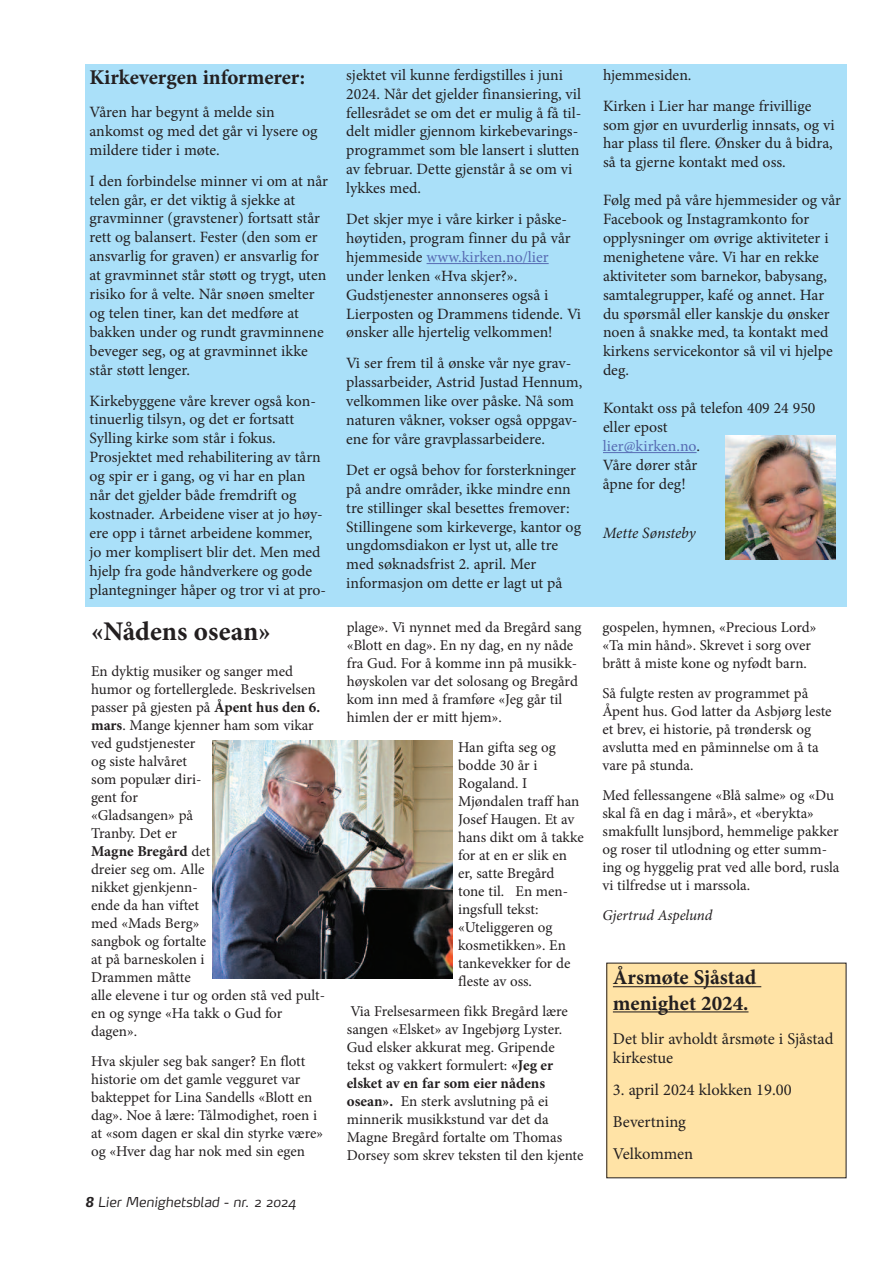
<style>
.page{position:relative;width:893px;height:1263px;background:#fff}
.page>*{position:absolute;margin:0;border:0;box-sizing:border-box;transform-origin:0 0}
.t1{font:700 27px "Minion Pro";color:#231f20}
.t2{font:700 21px/25.2px "Minion Pro";color:#231f20}
.t3{font:16.5px/31.8px "Minion Pro";color:#231f20}
.t4{font:15.75px/18.9px "Minion Pro";color:#231f20}
.t5{font:italic 15.75px "Minion Pro";letter-spacing:-.01em;color:#231f20}
.t6{font:15px/18px "Minion Pro";color:#231f20}
.t7{font:italic 15px "Minion Pro";letter-spacing:-.01em;color:#231f20}
.t8{font:italic 300 13.5px "Max OT";color:#231f20}
.s1{font-weight:700}
.s2{color:#576bb3}
</style>
<div class="page">
<div style="left:85px;top:64px;width:761px;height:543px;background:#aae0f9"></div>
<hr style="left:427px;top:263px;width:122px;height:1px;background:#576bb3">
<hr style="left:603px;top:452px;width:94px;height:1px;background:#576bb3">
<img style="left:725px;top:435px;width:110px;height:124px">
<img style="left:213px;top:741px;width:239px;height:237px">
<div style="left:607px;top:963px;width:239px;height:215px;background:#ffe3a6"></div>
<hr style="left:613px;top:986px;width:148px;height:1px;background:#231f20">
<hr style="left:613px;top:1011px;width:135px;height:1px;background:#231f20">
<h2 class="t2" style="left:90px;top:66px;width:217px">Kirkevergen informerer:</h2>
<p class="t4" style="left:90px;top:104px;width:229px">Våren har begynt å melde sin ankomst og med det går vi lysere og mildere tider i møte.</p>
<p class="t4" style="left:90px;top:173px;width:240px">I den forbindelse minner vi om at når telen går, er det viktig å sjekke at gravminner (gravstener) fortsatt står rett og balansert. Fester (den som er ansvarlig for graven) er ansvarlig for at gravminnet står støtt og trygt, uten risiko for å velte. Når snøen smelter og telen tiner, kan det medføre at bakken under og rundt gravminnene beveger seg, og at gravminnet ikke står støtt lenger.</p>
<p class="t4" style="left:90px;top:392px;width:238px">Kirkebyggene våre krever også kon&shy;tinuerlig tilsyn, og det er fortsatt Sylling kirke som står i fokus.<br>Prosjektet med rehabilitering av tårn og spir er i gang, og vi har en plan når det gjelder både fremdrift og kostnader. Arbeidene viser at jo høy&shy;ere opp i tårnet arbeidene kommer, jo mer komplisert blir det. Men med hjelp fra gode håndverkere og gode plantegninger håper og tror vi at pro-</p>
<h1 class="t1" style="left:91px;top:622px;width:181px">«Nådens osean»</h1>
<p class="t6" style="left:91px;top:664px;width:236px">En dyktig musiker og sanger med humor og fortellerglede. Beskrivelsen passer på gjesten på <span class="s1">Åpent hus den 6. mars</span>. Mange kjenner ham som vikar ved gudstjenester<br>og siste halvåret<br>som populær diri-<br>gent for<br>«Gladsangen» på<br>Tranby. Det er<br><span class="s1">Magne Bregård</span> det<br>dreier seg om. Alle<br>nikket gjenkjenn-<br>ende da han viftet<br>med «Mads Berg»<br>sangbok og fortalte<br>at på barneskolen i<br>Drammen måtte<br>alle elevene i tur og orden stå ved pult&shy;en og synge «Ha takk o Gud for dagen».</p>
<p class="t6" style="left:91px;top:1054px;width:234px">Hva skjuler seg bak sanger? En flott historie om det gamle vegguret var bakteppet for Lina Sandells «Blott en dag». Noe å lære: Tålmodighet, roen i at «som dagen er skal din styrke være» og «Hver dag har nok med sin egen</p>
<p class="t8" style="left:85px;top:1197px;width:213px"><span class="s1">8</span> Lier Menighetsblad - nr. 2 2024</p>
<p class="t4" style="left:346px;top:67px;width:237px">sjektet vil kunne ferdigstilles i juni 2024. Når det gjelder finansiering, vil fellesrådet se om det er mulig å få til&shy;delt midler gjennom kirkebevarings&shy;programmet som ble lansert i slutten av februar. Dette gjenstår å se om vi lykkes med.</p>
<p class="t4" style="left:346px;top:211px;width:236px">Det skjer mye i våre kirker i påske&shy;høytiden, program finner du på vår hjemmeside <span class="s2">www.kirken.no/lier </span>under lenken «Hva skjer?».<br>Gudstjenester annonseres også i Lierposten og Drammens tidende. Vi ønsker alle hjertelig velkommen!</p>
<p class="t4" style="left:346px;top:355px;width:238px">Vi ser frem til å ønske vår nye grav&shy;plassarbeider, Astrid Justad Hennum, velkommen like over påske. Nå som naturen våkner, vokser også oppgav&shy;ene for våre gravplassarbeidere.</p>
<p class="t4" style="left:346px;top:462px;width:236px">Det er også behov for forsterkninger på andre områder, ikke mindre enn tre stillinger skal besettes fremover:<br>Stillingene som kirkeverge, kantor og ungdomsdiakon er lyst ut, alle tre med søknadsfrist 2. april. Mer informasjon om dette er lagt ut på</p>
<p class="t6" style="left:347px;top:619px;width:236px">plage». Vi nynnet med da Bregård sang «Blott en dag». En ny dag, en ny nåde fra Gud. For å komme inn på musikk&shy;høyskolen var det solosang og Bregård kom inn med å framføre «Jeg går til himlen der er mitt hjem».</p>
<p class="t6" style="left:458px;top:739px;width:127px">Han gifta seg og bodde 30 år i<br>Rogaland. I<br>Mjøndalen traff han<br>Josef Haugen. Et av hans dikt om å takke for at en er slik en er, satte Bregård tone til. En men&shy;ingsfull tekst: «Uteliggeren og kosmetikken». En tankevekker for de fleste av oss.</p>
<p class="t6" style="left:347px;top:1003px;width:238px">Via Frelsesarmeen fikk Bregård lære sangen «Elsket» av Ingebjørg Lyster.<br>Gud elsker akkurat meg. Gripende tekst og vakkert formulert: <span class="s1">«Jeg er elsket av en far som eier nådens osean».</span> En sterk avslutning på ei minnerik musikkstund var det da Magne Bregård fortalte om Thomas Dorsey som skrev teksten til den kjente</p>
<p class="t4" style="left:603px;top:61px;width:210px;line-height:30.9px">hjemmesiden.<br>Kirken i Lier har mange frivillige</p>
<p class="t4" style="left:603px;top:116px;width:233px;text-align:justify">som gjør en uvurderlig innsats, og vi har plass til flere. Ønsker du å bidra, så ta gjerne kontakt med oss.</p>
<p class="t4" style="left:603px;top:192px;width:239px">Følg med på våre hjemmesider og vår<br>Facebook og Instagramkonto for opplysninger om øvrige aktiviteter i menighetene våre. Vi har en rekke aktiviteter som barnekor, babysang, samtalegrupper, kafé og annet. Har du spørsmål eller kanskje du ønsker noen å snakke med, ta kontakt med kirkens servicekontor så vil vi hjelpe deg.</p>
<p class="t4" style="left:603px;top:400px;width:214px">Kontakt oss på telefon 409 24 950 eller epost<br><span class="s2">lier@kirken.no</span>.<br>Våre dører står<br>åpne for deg!</p>
<p class="t5" style="left:603px;top:527px;width:94px">Mette Sønsteby</p>
<p class="t6" style="left:602px;top:619px;width:215px">gospelen, hymnen, «Precious Lord» «Ta min hånd». Skrevet i sorg over brått å miste kone og nyfødt barn.</p>
<p class="t6" style="left:602px;top:685px;width:231px">Så fulgte resten av programmet på<br>Åpent hus. God latter da Asbjørg leste et brev, ei historie, på trøndersk og avslutta med en påminnelse om å ta vare på stunda.</p>
<p class="t6" style="left:602px;top:787px;width:238px">Med fellessangene «Blå salme» og «Du skal få en dag i mårå», et «berykta» smakfullt lunsjbord, hemmelige pakker og roser til utlodning og etter summ&shy;ing og hyggelig prat ved alle bord, rusla vi tilfredse ut i marssola.</p>
<p class="t7" style="left:602px;top:909px;width:111px">Gjertrud Aspelund</p>
<h2 class="t2" style="left:613px;top:967px;width:145px">Årsmøte Sjåstad menighet 2024.</h2>
<p class="t3" style="left:613px;top:1030px;width:222px;line-height:19.8px">Det blir avholdt årsmøte i Sjåstad kirkestue</p>
<p class="t3" style="left:613px;top:1075px;width:180px">3. april 2024 klokken 19.00<br>Bevertning<br>Velkommen</p>
</div>
